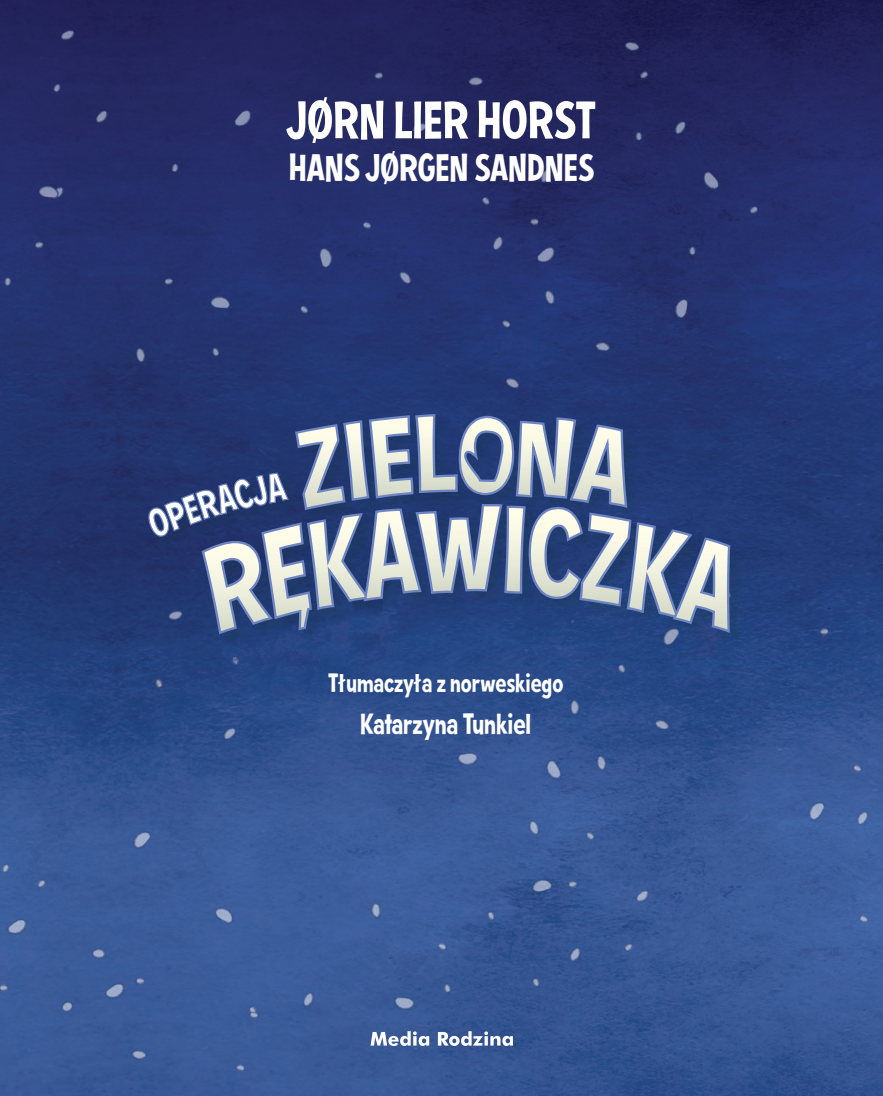
<style>
.page{position:relative;width:883px;height:1096px;background:#fff}
.page>*{position:absolute;margin:0;border:0;box-sizing:border-box;transform-origin:0 0}
.t1{font:300 54px "Animated Gothic";color:#fff}
.t2{font:300 39px "Animated Gothic";color:#fff}
.t3{font:300 30px "Animated Gothic";color:#fff}
.t4{font:300 27px "Animated Gothic";color:#fff}
</style>
<div class="page">
<img style="left:0;top:0;width:882px;height:1095px">
<svg style="left:370px;top:1030px;width:143px;height:15px"></svg>
<div style="left:149px;top:414px;width:595px;height:233px;background:#143a42;opacity:.22"></div>
<svg style="left:148px;top:412px;width:583px;height:223px;background:#617398"></svg>
<h1 class="t1" style="left:287px;top:90px;width:302px">Jørn Lier Horst</h1>
<h2 class="t2" style="left:288px;top:145px;width:307px">Hans Jørgen Sandnes</h2>
<p class="t4" style="left:328px;top:667px;width:237px">Tłumaczyła z norweskiego</p>
<p class="t3" style="left:360px;top:706px;width:172px">Katarzyna Tunkiel</p>
</div>
